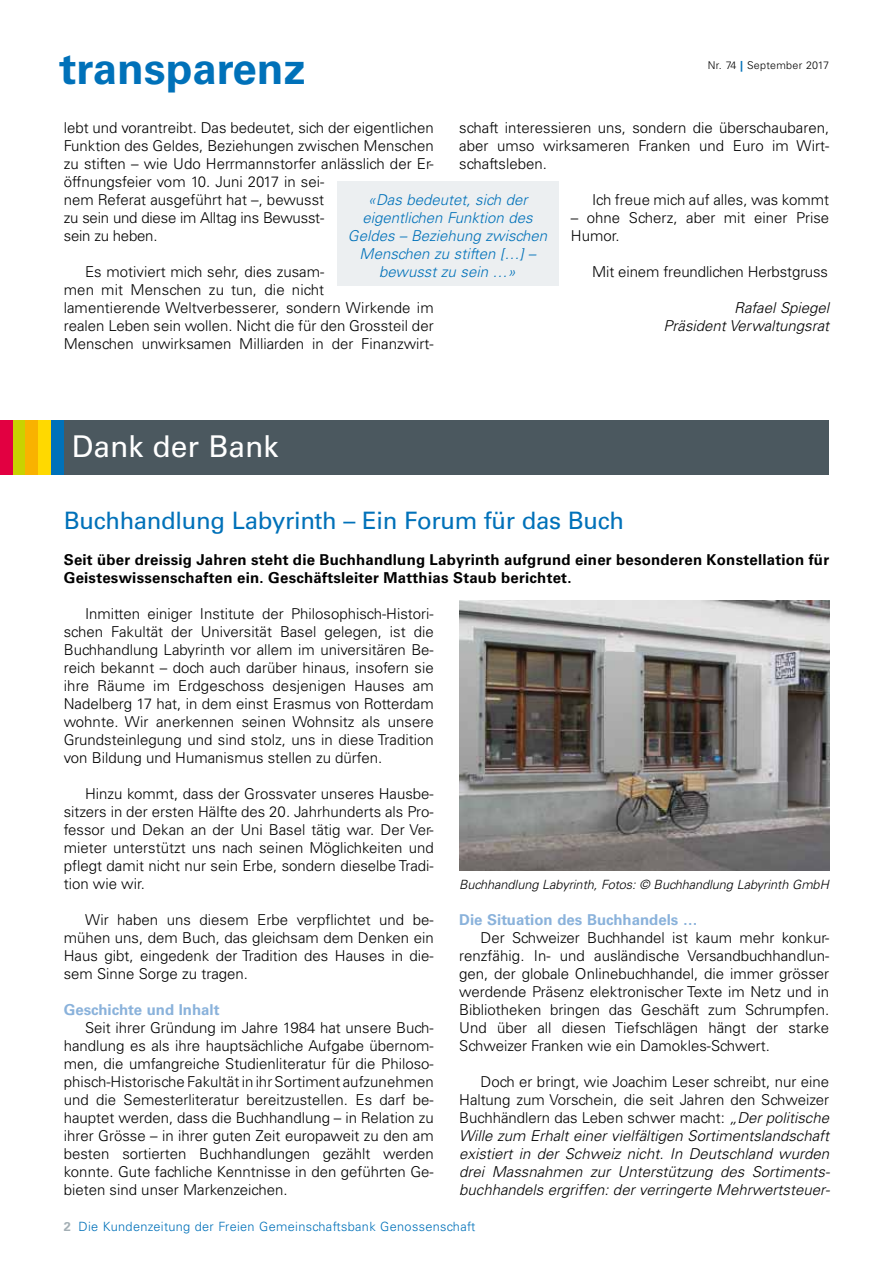
<style>
.page{position:relative;width:893px;height:1263px;background:#fff}
.page>*{position:absolute;margin:0;border:0;box-sizing:border-box;transform-origin:0 0}
.t1{font:700 43.8px "Univers";color:#0071b9}
.t2{font:30px "Univers";color:#fff}
.t3{font:24px "Univers";letter-spacing:-.015em;color:#0071b9}
.t4{font:300 15px/18px "Univers";color:#000;text-align:justify}
.t5{font:italic 300 15px/18px "Univers";color:#000;text-align:right}
.t6{font:700 15px/18px "Univers";letter-spacing:.015em;color:#000}
.t7{font:italic 300 15px/18px "Univers";color:#0071b9;text-align:center}
.t8{font:700 15px "Univers";color:#8ab2db}
.t9{font:300 12.75px "Univers";letter-spacing:.025em;color:#0071b9}
.t10{font:italic 300 12.75px "Univers";letter-spacing:-.005em;color:#000}
.t11{font:300 10.8px "Univers";letter-spacing:.025em;color:#000}
.s1{font-weight:700;color:#0071b9}
.s2{font-style:normal}
.s3{font-weight:700;color:#a4afb5}
</style>
<div class="page">
<div style="left:64px;top:421px;width:765px;height:54px;background:#4b585f"></div>
<div style="left:0;top:421px;width:13px;height:54px;background:#e20041"></div>
<div style="left:51px;top:421px;width:13px;height:54px;background:#0071b9"></div>
<div style="left:13px;top:421px;width:13px;height:54px;background:#c9d200"></div>
<div style="left:26px;top:421px;width:12px;height:54px;background:#f9b200"></div>
<div style="left:38px;top:421px;width:13px;height:54px;background:#ffd900"></div>
<div style="left:337px;top:181px;width:221px;height:105px;background:#eceff1"></div>
<img style="left:459px;top:601px;width:370px;height:270px">
<h1 class="t1" style="left:60px;top:43px;width:248px">transparenz</h1>
<p class="t11" style="left:708px;top:59px;width:123px">Nr. 74 <span class="s1">|</span> September 2017</p>
<p class="t4" style="left:64px;top:118px;width:371px;text-align:left">lebt und vorantreibt. Das bedeutet, sich der eigentlichen Funktion des Geldes, Beziehungen zwischen Menschen zu stiften – wie Udo Herrmannstorfer anlässlich der Er&shy;öffnungsfeier vom 10. Juni 2017 in sei-<br>nem Referat ausgeführt hat –, bewusst<br>zu sein und diese im Alltag ins Bewusst-<br>sein zu heben.</p>
<p class="t4" style="left:64px;top:262px;width:371px;text-align:left;text-indent:21px">Es motiviert mich sehr, dies zusam-<br>men mit Menschen zu tun, die nicht<br>lamentierende Weltverbesserer, sondern Wirkende im realen Leben sein wollen. Nicht die für den Grossteil der Menschen unwirksamen Milliarden in der Finanzwirt-</p>
<p class="t4" style="left:459px;top:118px;width:371px">schaft interessieren uns, sondern die überschaubaren, aber umso wirksameren Franken und Euro im Wirt&shy;schaftsleben.</p>
<p class="t4" style="left:592px;top:190px;width:239px">Ich freue mich auf alles, was kommt</p>
<p class="t4" style="left:571px;top:208px;width:260px">– ohne Scherz, aber mit einer Prise<br>Humor.</p>
<p class="t4" style="left:592px;top:262px;width:237px">Mit einem freundlichen Herbstgruss</p>
<p class="t5" style="left:664px;top:298px;width:167px">Rafael Spiegel<br>Präsident Verwaltungsrat</p>
<p class="t7" style="left:348px;top:190px;width:201px">«Das bedeutet, sich der eigentlichen Funktion des<br>Geldes – Beziehung zwischen<br>Menschen zu stiften […] – bewusst zu sein …»</p>
<h2 class="t2" style="left:72px;top:428px;width:208px">Dank der Bank</h2>
<h3 class="t3" style="left:64px;top:506px;width:562px">Buchhandlung Labyrinth – Ein Forum für das Buch</h3>
<p class="t6" style="left:64px;top:550px;width:767px">Seit über dreissig Jahren steht die Buchhandlung Labyrinth aufgrund einer besonderen Konstellation für<br>Geisteswissenschaften ein. Geschäftsleiter Matthias Staub berichtet.</p>
<p class="t4" style="left:64px;top:604px;width:371px;text-indent:21px">Inmitten einiger Institute der Philosophisch-Histori&shy;schen Fakultät der Universität Basel gelegen, ist die Buchhandlung Labyrinth vor allem im universitären Be&shy;reich bekannt – doch auch darüber hinaus, insofern sie ihre Räume im Erdgeschoss desjenigen Hauses am Nadelberg 17 hat, in dem einst Erasmus von Rotterdam wohnte. Wir anerkennen seinen Wohnsitz als unsere Grundsteinlegung und sind stolz, uns in diese Tradition von Bildung und Humanismus stellen zu dürfen.</p>
<p class="t4" style="left:64px;top:784px;width:371px;text-indent:21px">Hinzu kommt, dass der Grossvater unseres Hausbe&shy;sitzers in der ersten Hälfte des 20. Jahrhunderts als Pro&shy;fessor und Dekan an der Uni Basel tätig war. Der Ver&shy;mieter unterstützt uns nach seinen Möglichkeiten und pflegt damit nicht nur sein Erbe, sondern dieselbe Tradi&shy;tion wie wir.</p>
<p class="t4" style="left:64px;top:910px;width:371px;text-indent:21px">Wir haben uns diesem Erbe verpflichtet und be&shy;mühen uns, dem Buch, das gleichsam dem Denken ein Haus gibt, eingedenk der Tradition des Hauses in die&shy;sem Sinne Sorge zu tragen.</p>
<p class="t8" style="left:64px;top:1000px;width:157px">Geschichte und Inhalt</p>
<p class="t4" style="left:64px;top:1018px;width:371px;text-indent:21px">Seit ihrer Gründung im Jahre 1984 hat unsere Buch&shy;handlung es als ihre hauptsächliche Aufgabe übernom&shy;men, die umfangreiche Studienliteratur für die Philoso&shy;phisch-Historische Fakultät in ihr Sortiment aufzunehmen und die Semesterliteratur bereitzustellen. Es darf be&shy;hauptet werden, dass die Buchhandlung – in Relation zu ihrer Grösse – in ihrer guten Zeit europaweit zu den am besten sortierten Buchhandlungen gezählt werden konnte. Gute fachliche Kenntnisse in den geführten Ge&shy;bieten sind unser Markenzeichen.</p>
<p class="t10" style="left:459px;top:876px;width:371px">Buchhandlung Labyrinth, Fotos: © Buchhandlung Labyrinth GmbH</p>
<p class="t8" style="left:459px;top:910px;width:240px">Die Situation des Buchhandels …</p>
<p class="t4" style="left:459px;top:928px;width:371px;text-indent:21px">Der Schweizer Buchhandel ist kaum mehr konkur&shy;renzfähig. In- und ausländische Versandbuchhandlun&shy;gen, der globale Onlinebuchhandel, die immer grösser werdende Präsenz elektronischer Texte im Netz und in Bibliotheken bringen das Geschäft zum Schrumpfen.<br>Und über all diesen Tiefschlägen hängt der starke Schweizer Franken wie ein Damokles-Schwert.</p>
<p class="t5" style="left:459px;top:1072px;width:372px;text-align:justify;text-indent:21px"><span class="s2">Doch er bringt, wie Joachim Leser schreibt, nur eine Haltung zum Vorschein, die seit Jahren den Schweizer Buchhändlern das Leben schwer macht:</span> „Der politische Wille zum Erhalt einer vielfältigen Sortimentslandschaft existiert in der Schweiz nicht. In Deutschland wurden drei Massnahmen zur Unterstützung des Sortiments&shy;buchhandels ergriffen: der verringerte Mehrwertsteuer-</p>
<p class="t9" style="left:64px;top:1218px;width:413px"><span class="s3">2</span> Die Kundenzeitung der Freien Gemeinschaftsbank Genossenschaft</p>
</div>
